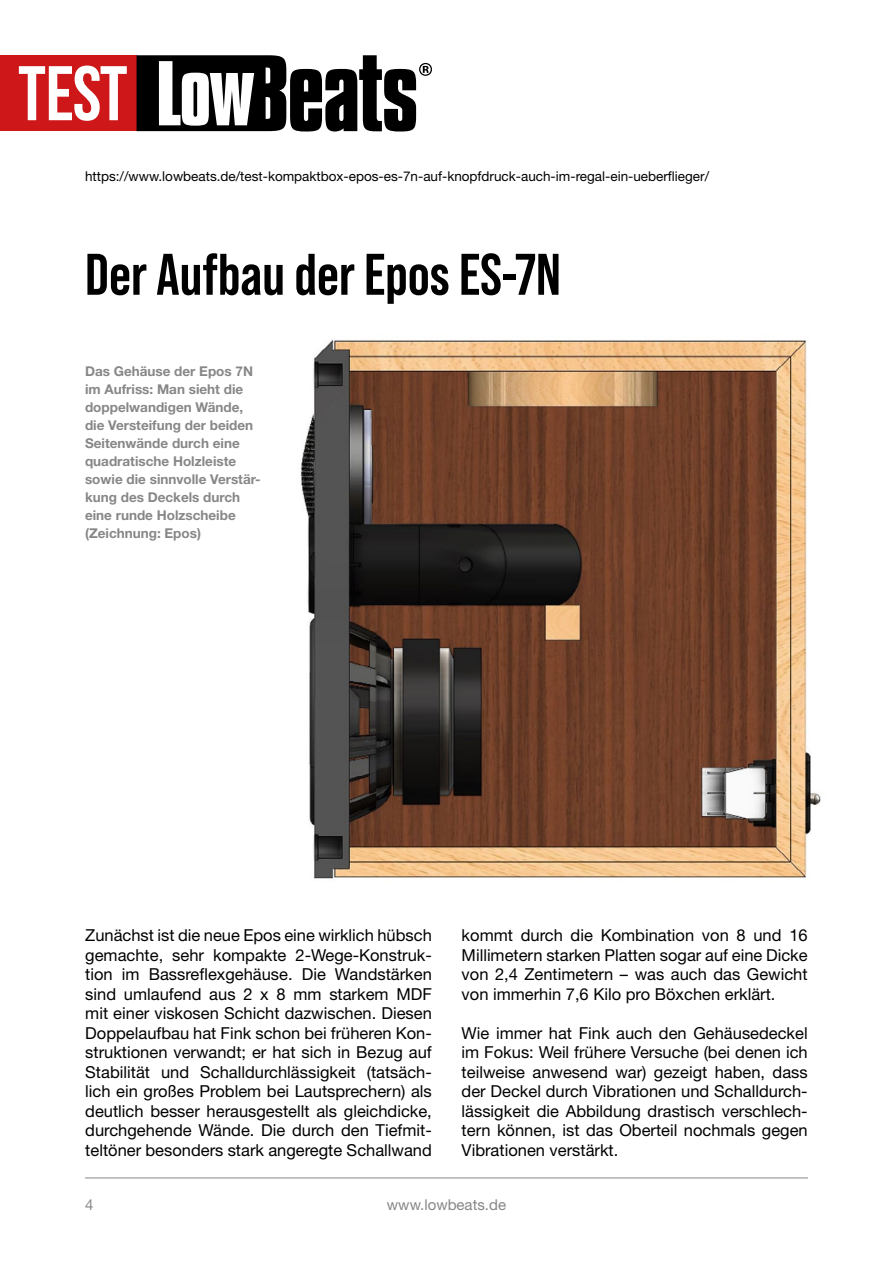
<style>
.page{position:relative;width:893px;height:1263px;background:#fff}
.page>*{position:absolute;margin:0;border:0;box-sizing:border-box;transform-origin:0 0}
.H2_Bebas_39{font:700 58.5px "Bebas Neue Pro";color:#000}
.Fließtext_11_13{font:16.5px/19.5px "Helvetica Neue LT Std";color:#000;text-align:justify}
.t1{font:15px "Helvetica Neue LT Std";color:#878787}
.BU_10_11_grau{font:700 13.5px/18px "Helvetica Neue LT Std";color:#878787}
.t2{font:13.5px "Helvetica Neue LT Std";color:#000}
</style>
<div class="page">
<hr style="left:85px;top:1177px;width:723px;height:1px;background:#878787">
<div style="left:0;top:55px;width:137px;height:76px;background:#cd1719"></div>
<svg style="left:137px;top:55px;width:295px;height:77px"></svg>
<svg style="left:19px;top:66px;width:108px;height:55px"></svg>
<img style="left:300px;top:340px;width:521px;height:539px">
<p class="t2" style="left:85px;top:168px;width:626px">https://www.lowbeats.de/test-kompaktbox-epos-es-7n-auf-knopfdruck-auch-im-regal-ein-ueberflieger/</p>
<p class="H2_Bebas_39" style="left:85px;top:241px;width:477px">Der Aufbau der Epos ES-7N</p>
<p class="BU_10_11_grau" style="left:85px;top:362px;width:177px">Das Gehäuse der Epos 7N im Aufriss: Man sieht die doppelwandigen Wände, die Versteifung der beiden<br>Seitenwände durch eine quadratische Holzleiste sowie die sinnvolle Verstär&shy;kung des Deckels durch eine runde Holzscheibe (Zeichnung: Epos)</p>
<p class="Fließtext_11_13" style="left:85px;top:925px;width:348px">Zunächst ist die neue Epos eine wirklich hübsch gemachte, sehr kompakte 2-Wege-Konstruk&shy;tion im Bassreflexgehäuse. Die Wandstärken sind umlaufend aus 2 x 8 mm starkem MDF mit einer viskosen Schicht dazwischen. Diesen Doppelaufbau hat Fink schon bei früheren Kon&shy;struktionen verwandt; er hat sich in Bezug auf Stabilität und Schalldurchlässigkeit (tatsäch&shy;lich ein großes Problem bei Lautsprechern) als deutlich besser herausgestellt als gleichdicke, durchgehende Wände. Die durch den Tiefmit&shy;teltöner besonders stark angeregte Schallwand</p>
<p class="Fließtext_11_13" style="left:462px;top:925px;width:348px">kommt durch die Kombination von 8 und 16<br>Millimetern starken Platten sogar auf eine Dicke von 2,4 Zentimetern – was auch das Gewicht von immerhin 7,6 Kilo pro Böxchen erklärt.</p>
<p class="Fließtext_11_13" style="left:462px;top:1023px;width:348px">Wie immer hat Fink auch den Gehäusedeckel im Fokus: Weil frühere Versuche (bei denen ich teilweise anwesend war) gezeigt haben, dass der Deckel durch Vibrationen und Schalldurch&shy;lässigkeit die Abbildung drastisch verschlech&shy;tern können, ist das Oberteil nochmals gegen Vibrationen verstärkt.</p>
<p class="t1" style="left:85px;top:1195px;width:10px">4</p>
<p class="t1" style="left:387px;top:1195px;width:121px">www.lowbeats.de</p>
</div>
